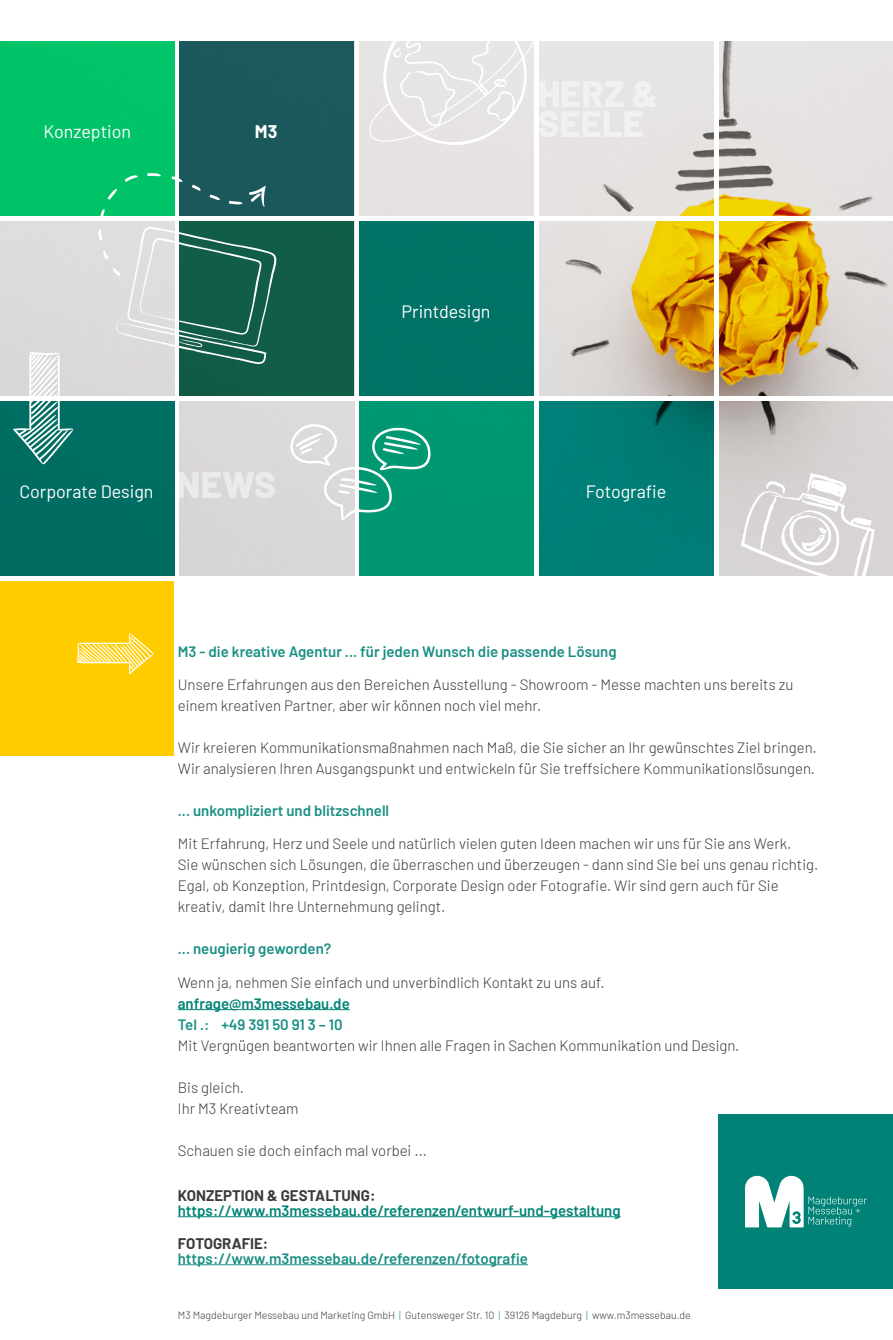
<style>
.page{position:relative;width:893px;height:1340px;background:#fff}
.page>*{position:absolute;margin:0;border:0;box-sizing:border-box;transform-origin:0 0}
.t1{font:17.85px "Barlow";color:#fff}
.t2{font:700 17.85px "Barlow";color:#fff}
.t3{font:300 15px/21px "Barlow";color:#3c3c3c}
.t4{font:600 15px "Barlow";color:#1a8f84}
.t5{font:600 15px "Barlow";color:#008376}
.t6{font:700 15px "Barlow";color:#3b3b3a}
.t7{font:300 10.5px "Barlow";color:#3c3c3c}
.s1{font-weight:800;font-size:36.75px}
.s2{color:#1a8f84}
</style>
<div class="page">
<div style="left:719px;top:1114px;width:174px;height:174px;background:#008376"></div>
<svg style="left:745px;top:1175px;width:122px;height:52px"></svg>
<hr style="left:178px;top:1009px;width:172px;height:1px;background:#008376">
<hr style="left:178px;top:1216px;width:443px;height:1px;background:#008376">
<hr style="left:178px;top:1264px;width:350px;height:1px;background:#1a8f84">
<div style="left:540px;top:42px;width:174px;height:174px;background:#e6e3e2"></div>
<img style="left:540px;top:222px;width:174px;height:174px">
<img style="left:720px;top:42px;width:173px;height:174px">
<img style="left:720px;top:222px;width:173px;height:174px">
<img style="left:720px;top:401px;width:173px;height:175px">
<div style="left:180px;top:42px;width:174px;height:174px;background:#1b585c"></div>
<div style="left:0;top:401px;width:174px;height:175px;background:#006c62"></div>
<div style="left:180px;top:222px;width:174px;height:174px;background:#115d47"></div>
<div style="left:0;top:42px;width:174px;height:174px;background:#00c368"></div>
<div style="left:360px;top:221px;width:174px;height:174px;background:#007266"></div>
<div style="left:540px;top:401px;width:174px;height:175px;background:#007d76"></div>
<div style="left:360px;top:401px;width:174px;height:175px;background:#009772"></div>
<svg style="left:98px;top:227px;width:178px;height:137px"></svg>
<svg style="left:100px;top:209px;width:5px;height:7px"></svg>
<svg style="left:108px;top:188px;width:9px;height:12px"></svg>
<svg style="left:125px;top:175px;width:13px;height:7px"></svg>
<svg style="left:147px;top:173px;width:14px;height:3px"></svg>
<svg style="left:172px;top:176px;width:11px;height:6px"></svg>
<svg style="left:192px;top:185px;width:9px;height:6px"></svg>
<svg style="left:210px;top:194px;width:10px;height:6px"></svg>
<svg style="left:229px;top:201px;width:14px;height:3px"></svg>
<svg style="left:249px;top:185px;width:17px;height:22px"></svg>
<svg style="left:290px;top:423px;width:141px;height:98px"></svg>
<svg style="left:13px;top:351px;width:62px;height:114px"></svg>
<svg style="left:369px;top:42px;width:165px;height:103px;background:#e9e7e6"></svg>
<svg style="left:741px;top:473px;width:134px;height:103px"></svg>
<div style="left:0;top:581px;width:174px;height:174px;background:#fc0"></div>
<svg style="left:77px;top:633px;width:77px;height:41px"></svg>
<p class="t1" style="left:43px;top:118px;width:89px">Konzeption</p>
<p class="t2" style="left:255px;top:118px;width:24px">M3</p>
<p class="t1" style="left:19px;top:478px;width:258px">Corporate Design <span class="s1">NEWS</span></p>
<p class="t1" style="left:402px;top:298px;width:90px">Printdesign</p>
<p class="t1" style="left:586px;top:478px;width:82px">Fotografie</p>
<p class="t4" style="left:178px;top:641px;width:440px">M3 - die kreative Agentur ... für jeden Wunsch die passende Lösung</p>
<p class="t3" style="left:178px;top:673px;width:617px">Unsere Erfahrungen aus den Bereichen Ausstellung - Showroom - Messe machten uns bereits zu einem kreativen Partner, aber wir können noch viel mehr.</p>
<p class="t3" style="left:178px;top:736px;width:640px">Wir kreieren Kommunikationsmaßnahmen nach Maß, die Sie sicher an Ihr gewünschtes Ziel bringen.<br>Wir analysieren Ihren Ausgangspunkt und entwickeln für Sie treffsichere Kommunikationslösungen.</p>
<p class="t4" style="left:178px;top:800px;width:213px">... unkompliziert und blitzschnell</p>
<p class="t3" style="left:178px;top:832px;width:642px">Mit Erfahrung, Herz und Seele und natürlich vielen guten Ideen machen wir uns für Sie ans Werk.<br>Sie wünschen sich Lösungen, die überraschen und überzeugen - dann sind Sie bei uns genau richtig.<br>Egal, ob Konzeption, Printdesign, Corporate Design oder Fotografie. Wir sind gern auch für Sie kreativ, damit Ihre Unternehmung gelingt.</p>
<p class="t4" style="left:178px;top:938px;width:155px">... neugierig geworden?</p>
<p class="t3" style="left:178px;top:970px;width:428px">Wenn ja, nehmen Sie einfach und unverbindlich Kontakt zu uns auf.</p>
<p class="t5" style="left:178px;top:992px;width:173px">anfrage@m3messebau.de</p>
<p class="t4" style="left:178px;top:1013px;width:166px">Tel .: +49 391 50 91 3 – 10</p>
<p class="t3" style="left:178px;top:1033px;width:563px">Mit Vergnügen beantworten wir Ihnen alle Fragen in Sachen Kommunikation und Design.</p>
<p class="t3" style="left:178px;top:1075px;width:122px">Bis gleich.<br>Ihr M3 Kreativteam</p>
<p class="t3" style="left:178px;top:1138px;width:251px">Schauen sie doch einfach mal vorbei ...</p>
<p class="t6" style="left:178px;top:1184px;width:199px">KONZEPTION &amp; GESTALTUNG:</p>
<p class="t5" style="left:178px;top:1199px;width:444px">https://www.m3messebau.de/referenzen/entwurf-und-gestaltung</p>
<p class="t6" style="left:178px;top:1232px;width:92px">FOTOGRAFIE:</p>
<p class="t4" style="left:178px;top:1247px;width:352px">https://www.m3messebau.de/referenzen/fotografie</p>
<p class="t7" style="left:178px;top:1307px;width:514px">M3 Magdeburger Messebau und Marketing GmbH <span class="s2">|</span> Gutensweger Str. 10 <span class="s2">|</span> 39126 Magdeburg <span class="s2">|</span> www.m3messebau.de</p>
</div>
